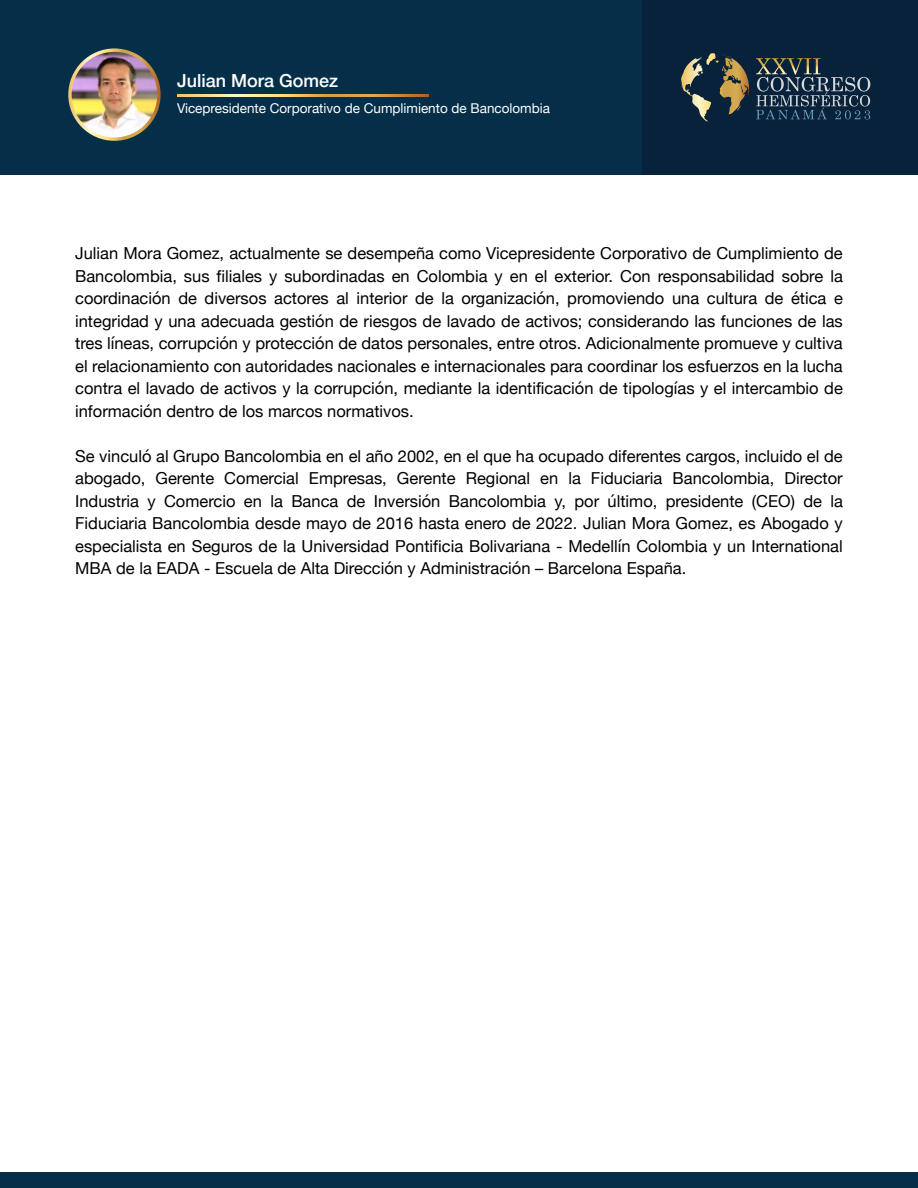
<style>
.page{position:relative;width:918px;height:1188px;background:#fff}
.page>*{position:absolute;margin:0;border:0;box-sizing:border-box;transform-origin:0 0}
.t1{font:500 18px "Helvetica Neue";color:#fff}
.t2{font:16.5px/22.5px "Helvetica Neue";color:#000;text-align:justify}
.t3{font:13.5px "Helvetica Neue";color:#fff}
</style>
<div class="page">
<div style="left:0;top:0;width:918px;height:175px;background:#052f49"></div>
<div style="left:0;top:1173px;width:918px;height:15px;background:#052f49"></div>
<svg style="left:178px;top:95px;width:251px;height:1px"></svg>
<svg style="left:68px;top:48px;width:93px;height:93px"></svg>
<img style="left:72px;top:52px;width:85px;height:85px;border-radius:43px">
<div style="left:643px;top:0;width:275px;height:175px;background:#07223a"></div>
<svg style="left:681px;top:53px;width:60px;height:69px"></svg>
<svg style="left:756px;top:58px;width:114px;height:61px"></svg>
<p class="t1" style="left:177px;top:66px;width:163px">Julian Mora Gomez</p>
<p class="t3" style="left:177px;top:98px;width:375px">Vicepresidente Corporativo de Cumplimiento de Bancolombia</p>
<p class="t2" style="left:75px;top:243px;width:769px">Julian Mora Gomez, actualmente se desempeña como Vicepresidente Corporativo de Cumplimiento de Bancolombia, sus filiales y subordinadas en Colombia y en el exterior. Con responsabilidad sobre la coordinación de diversos actores al interior de la organización, promoviendo una cultura de ética e integridad y una adecuada gestión de riesgos de lavado de activos; considerando las funciones de las tres líneas, corrupción y protección de datos personales, entre otros. Adicionalmente promueve y cultiva el relacionamiento con autoridades nacionales e internacionales para coordinar los esfuerzos en la lucha contra el lavado de activos y la corrupción, mediante la identificación de tipologías y el intercambio de información dentro de los marcos normativos.</p>
<p class="t2" style="left:75px;top:445px;width:769px">Se vinculó al Grupo Bancolombia en el año 2002, en el que ha ocupado diferentes cargos, incluido el de abogado, Gerente Comercial Empresas, Gerente Regional en la Fiduciaria Bancolombia, Director Industria y Comercio en la Banca de Inversión Bancolombia y, por último, presidente (CEO) de la Fiduciaria Bancolombia desde mayo de 2016 hasta enero de 2022. Julian Mora Gomez, es Abogado y especialista en Seguros de la Universidad Pontificia Bolivariana - Medellín Colombia y un International MBA de la EADA - Escuela de Alta Dirección y Administración – Barcelona España.</p>
</div>
